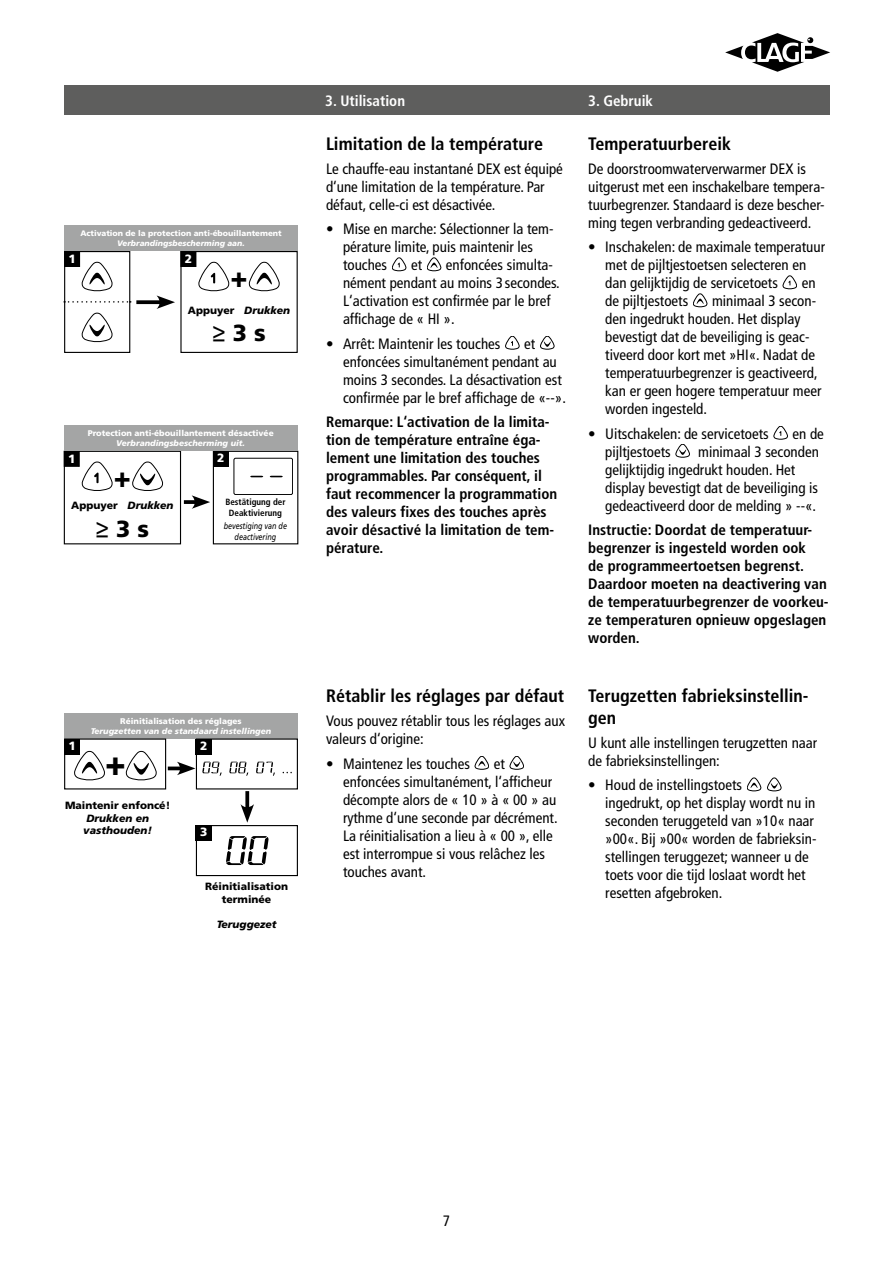
<style>
.page{position:relative;width:893px;height:1263px;background:#fff}
.page>*{position:absolute;margin:0;border:0;box-sizing:border-box;transform-origin:0 0}
.t1{font:900 34.5px "Frutiger LT Std";color:#000}
.t2{font:900 28.5px "Frutiger LT Std";color:#000}
.t3{font:900 23.25px "Frutiger LT Std";color:#000}
.t4{font:700 condensed 18px/21.6px "Frutiger LT Std";color:#000}
.t5{font:condensed 15px/18px "Frutiger LT Std";color:#000}
.t6{font:700 condensed 15px/18px "Frutiger LT Std";color:#000}
.t7{font:700 condensed 15px "Frutiger LT Std";color:#fff}
.t8{font:900 12px "Frutiger LT Std";color:#fff}
.t9{font:900 10.5px/12.6px "Frutiger LT Std";color:#000;text-align:center}
.t10{font:italic 900 10.5px/12.6px "Frutiger LT Std";color:#000}
.t11{font:italic 9px/10.8px "Frutiger LT Std";color:#000;text-align:center;scale:.8 1}
.t12{font:700 condensed 9px/10.8px "Frutiger LT Std";color:#000;text-align:center}
.t13{font:900 8.25px "Frutiger LT Std";color:#fff}
.t14{font:italic 900 8.25px "Frutiger LT Std";color:#fff}
.t15{font:900 7.95px "Frutiger LT Std";color:#fff}
.t16{font:italic 900 7.95px "Frutiger LT Std";color:#fff}
.s1{font-style:italic}
</style>
<div class="page">
<svg style="left:725px;top:33px;width:105px;height:39px"></svg>
<svg style="left:392px;top:258px;width:14px;height:13px"></svg>
<svg style="left:427px;top:258px;width:14px;height:13px"></svg>
<svg style="left:505px;top:336px;width:14px;height:13px"></svg>
<svg style="left:540px;top:336px;width:14px;height:13px"></svg>
<svg style="left:475px;top:756px;width:14px;height:13px"></svg>
<svg style="left:510px;top:756px;width:14px;height:13px"></svg>
<svg style="left:783px;top:276px;width:14px;height:13px"></svg>
<svg style="left:693px;top:294px;width:14px;height:13px"></svg>
<svg style="left:774px;top:426px;width:14px;height:13px"></svg>
<svg style="left:676px;top:444px;width:14px;height:13px"></svg>
<svg style="left:747px;top:778px;width:14px;height:13px"></svg>
<svg style="left:767px;top:778px;width:14px;height:13px"></svg>
<div style="left:64px;top:713px;width:234px;height:25px;background:#a4a5a5"></div>
<div style="left:64px;top:738px;width:102px;height:51px;border:1px solid #000"></div>
<div style="left:64px;top:738px;width:16px;height:16px;background:#000"></div>
<div style="left:196px;top:738px;width:102px;height:51px;border:1px solid #000"></div>
<svg style="left:74px;top:751px;width:31px;height:29px"></svg>
<svg style="left:126px;top:751px;width:31px;height:29px"></svg>
<svg style="left:168px;top:766px;width:9px;height:4px"></svg>
<svg style="left:177px;top:762px;width:18px;height:13px"></svg>
<svg style="left:245px;top:791px;width:4px;height:13px"></svg>
<svg style="left:241px;top:804px;width:13px;height:19px"></svg>
<svg style="left:202px;top:762px;width:20px;height:14px"></svg>
<svg style="left:229px;top:762px;width:19px;height:14px"></svg>
<svg style="left:256px;top:762px;width:19px;height:14px"></svg>
<div style="left:196px;top:825px;width:102px;height:51px;border:1px solid #000"></div>
<div style="left:196px;top:825px;width:16px;height:16px;background:#000"></div>
<svg style="left:226px;top:836px;width:42px;height:29px"></svg>
<div style="left:196px;top:738px;width:16px;height:16px;background:#000"></div>
<svg style="left:184px;top:500px;width:8px;height:4px"></svg>
<svg style="left:192px;top:495px;width:18px;height:14px"></svg>
<div style="left:64px;top:451px;width:117px;height:93px;border:1px solid #000"></div>
<svg style="left:82px;top:462px;width:31px;height:29px"></svg>
<svg style="left:132px;top:462px;width:31px;height:29px"></svg>
<div style="left:64px;top:451px;width:15px;height:15px;background:#000"></div>
<div style="left:64px;top:451px;width:16px;height:16px;border:1px solid #000"></div>
<div style="left:213px;top:451px;width:85px;height:93px;border:1px solid #000"></div>
<div style="left:213px;top:451px;width:16px;height:16px;background:#000"></div>
<div style="left:234px;top:458px;width:59px;height:37px;border:1px solid #000;border-radius:2px"></div>
<svg style="left:250px;top:476px;width:13px;height:1px"></svg>
<svg style="left:270px;top:476px;width:13px;height:1px"></svg>
<div style="left:64px;top:425px;width:234px;height:26px;background:#a4a5a5"></div>
<div style="left:64px;top:85px;width:765px;height:30px;background:#5e5e5d"></div>
<div style="left:64px;top:225px;width:234px;height:26px;background:#a4a5a5"></div>
<div style="left:180px;top:251px;width:118px;height:102px;border:1px solid #000"></div>
<div style="left:64px;top:251px;width:66px;height:102px;border:1px solid #000"></div>
<svg style="left:136px;top:300px;width:20px;height:4px"></svg>
<svg style="left:156px;top:295px;width:19px;height:14px"></svg>
<svg style="left:82px;top:262px;width:30px;height:29px"></svg>
<svg style="left:198px;top:262px;width:31px;height:29px"></svg>
<svg style="left:249px;top:262px;width:31px;height:29px"></svg>
<svg style="left:82px;top:313px;width:30px;height:29px"></svg>
<div style="left:65px;top:252px;width:15px;height:14px;background:#000"></div>
<div style="left:64px;top:251px;width:16px;height:16px;border:1px solid #000"></div>
<div style="left:181px;top:252px;width:15px;height:14px;background:#000"></div>
<div style="left:180px;top:251px;width:16px;height:16px;border:1px solid #000"></div>
<svg style="left:64px;top:301px;width:67px;height:2px"></svg>
<p class="t15" style="left:80px;top:229px;width:203px">Activation de la protection anti-ébouillantement</p>
<p class="t16" style="left:117px;top:238px;width:129px">Verbrandingsbescherming aan.</p>
<h2 class="t2" style="left:231px;top:260px;width:19px">+</h2>
<p class="t9" style="left:188px;top:304px;width:104px">Appuyer <span class="s1">Drukken</span></p>
<h3 class="t3" style="left:212px;top:319px;width:55px">≥ 3 s</h3>
<p class="t8" style="left:68px;top:252px;width:9px">1</p>
<p class="t8" style="left:185px;top:252px;width:9px">2</p>
<p class="t13" style="left:88px;top:428px;width:188px">Protection anti-ébouillantement désactivée</p>
<p class="t14" style="left:116px;top:438px;width:130px">Verbrandingsbescherming uit.</p>
<p class="t8" style="left:68px;top:452px;width:9px">1</p>
<p class="t8" style="left:217px;top:450px;width:9px">2</p>
<h2 class="t2" style="left:114px;top:460px;width:19px">+</h2>
<p class="t9" style="left:71px;top:499px;width:104px">Appuyer <span class="s1">Drukken</span></p>
<h3 class="t3" style="left:96px;top:515px;width:55px">≥ 3 s</h3>
<p class="t12" style="left:225px;top:497px;width:62px">Bestätigung der<br>Deaktivierung</p>
<p class="t11" style="left:224px;top:521px;width:81px">bevestiging van de deactivering</p>
<p class="t8" style="left:68px;top:738px;width:9px">1</p>
<p class="t13" style="left:120px;top:716px;width:123px">Réinitialisation des réglages</p>
<p class="t14" style="left:91px;top:726px;width:182px">Terugzetten van de standaard instellingen</p>
<h1 class="t1" style="left:105px;top:742px;width:22px">+</h1>
<p class="t8" style="left:200px;top:738px;width:9px">2</p>
<p class="t9" style="left:65px;top:799px;width:107px">Maintenir enfoncé!</p>
<p class="t10" style="left:83px;top:812px;width:70px">Drukken en vasthouden!</p>
<p class="t8" style="left:200px;top:825px;width:9px">3</p>
<p class="t9" style="left:205px;top:880px;width:84px">Réinitialisation terminée</p>
<p class="t10" style="left:217px;top:918px;width:61px">Teruggezet</p>
<p class="t7" style="left:325px;top:92px;width:81px">3. Utilisation</p>
<p class="t7" style="left:588px;top:92px;width:66px">3. Gebruik</p>
<p class="t4" style="left:326px;top:133px;width:219px">Limitation de la température</p>
<p class="t5" style="left:326px;top:160px;width:238px">Le chauffe-eau instantané DEX est équipé d‘une limitation de la température. Par défaut, celle-ci est désactivée.</p>
<p class="t5" style="left:343px;top:220px;width:212px;text-indent:-17px">• Mise en marche: Sélectionner la tem&shy;pérature limite, puis maintenir les touches</p>
<p class="t5" style="left:343px;top:256px;width:218px;text-indent:103px">enfoncées simulta&shy;nément pendant au moins 3 secondes.<br>L‘activation est confirmée par le bref affichage de « HI ».</p>
<p class="t5" style="left:326px;top:335px;width:176px">• Arrêt: Maintenir les touches</p>
<p class="t5" style="left:411px;top:256px;width:13px">et</p>
<p class="t5" style="left:343px;top:335px;width:224px;text-indent:181px">et enfoncées simultanément pendant au moins 3 secondes. La désactivation est confirmée par le bref affichage de «--».</p>
<p class="t6" style="left:326px;top:413px;width:233px">Remarque: L‘activation de la limita&shy;tion de température entraîne éga&shy;lement une limitation des touches programmables. Par conséquent, il faut recommencer la programmation des valeurs fixes des touches après avoir désactivé la limitation de tem&shy;pérature.</p>
<p class="t4" style="left:326px;top:685px;width:240px">Rétablir les réglages par défaut</p>
<p class="t5" style="left:326px;top:712px;width:241px">Vous pouvez rétablir tous les réglages aux valeurs d‘origine:</p>
<p class="t5" style="left:326px;top:755px;width:145px">• Maintenez les touches</p>
<p class="t5" style="left:343px;top:755px;width:216px;text-indent:151px">et enfoncées simultanément, l‘afficheur décompte alors de « 10 » à « 00 » au rythme d‘une seconde par décrément.<br>La réinitialisation a lieu à « 00 », elle est interrompue si vous relâchez les touches avant.</p>
<p class="t4" style="left:588px;top:133px;width:144px">Temperatuurbereik</p>
<p class="t5" style="left:588px;top:160px;width:238px">De doorstroomwaterverwarmer DEX is uitgerust met een inschakelbare tempera&shy;tuurbegrenzer. Standaard is deze bescher&shy;ming tegen verbranding gedeactiveerd.</p>
<p class="t5" style="left:605px;top:238px;width:221px;text-indent:-17px">• Inschakelen: de maximale temperatuur met de pijltjestoetsen selecteren en dan gelijktijdig de servicetoets</p>
<p class="t5" style="left:802px;top:274px;width:15px">en</p>
<p class="t5" style="left:605px;top:292px;width:218px;text-indent:107px">minimaal 3 secon&shy;den ingedrukt houden. Het display bevestigt dat de beveiliging is geac&shy;tiveerd door kort met »HI«. Nadat de temperatuurbegrenzer is geactiveerd, kan er geen hogere temperatuur meer worden ingesteld.</p>
<p class="t5" style="left:588px;top:425px;width:182px">• Uitschakelen: de servicetoets</p>
<p class="t5" style="left:793px;top:425px;width:33px">en de</p>
<p class="t5" style="left:605px;top:443px;width:67px">pijltjestoets</p>
<p class="t5" style="left:605px;top:292px;width:84px">de pijltjestoets</p>
<p class="t5" style="left:605px;top:443px;width:215px;text-indent:93px">minimaal 3 seconden gelijktijdig ingedrukt houden. Het display bevestigt dat de beveiliging is gedeactiveerd door de melding » --«.</p>
<p class="t6" style="left:588px;top:521px;width:242px">Instructie: Doordat de temperatuur&shy;begrenzer is ingesteld worden ook<br>de programmeertoetsen begrenst.<br>Daardoor moeten na deactivering van de temperatuurbegrenzer de voorkeu&shy;ze temperaturen opnieuw opgeslagen worden.</p>
<p class="t4" style="left:588px;top:685px;width:222px">Terugzetten fabrieksinstellin&shy;gen</p>
<p class="t5" style="left:588px;top:734px;width:231px">U kunt alle instellingen terugzetten naar de fabrieksinstellingen:</p>
<p class="t5" style="left:605px;top:776px;width:213px;text-indent:-17px">• Houd de instellingstoets<br>ingedrukt, op het display wordt nu in seconden teruggeteld van »10« naar »00«. Bij »00« worden de fabrieksin&shy;stellingen teruggezet; wanneer u de toets voor die tijd loslaat wordt het resetten afgebroken.</p>
<p class="t5" style="left:443px;top:1212px;width:9px">7</p>
</div>
